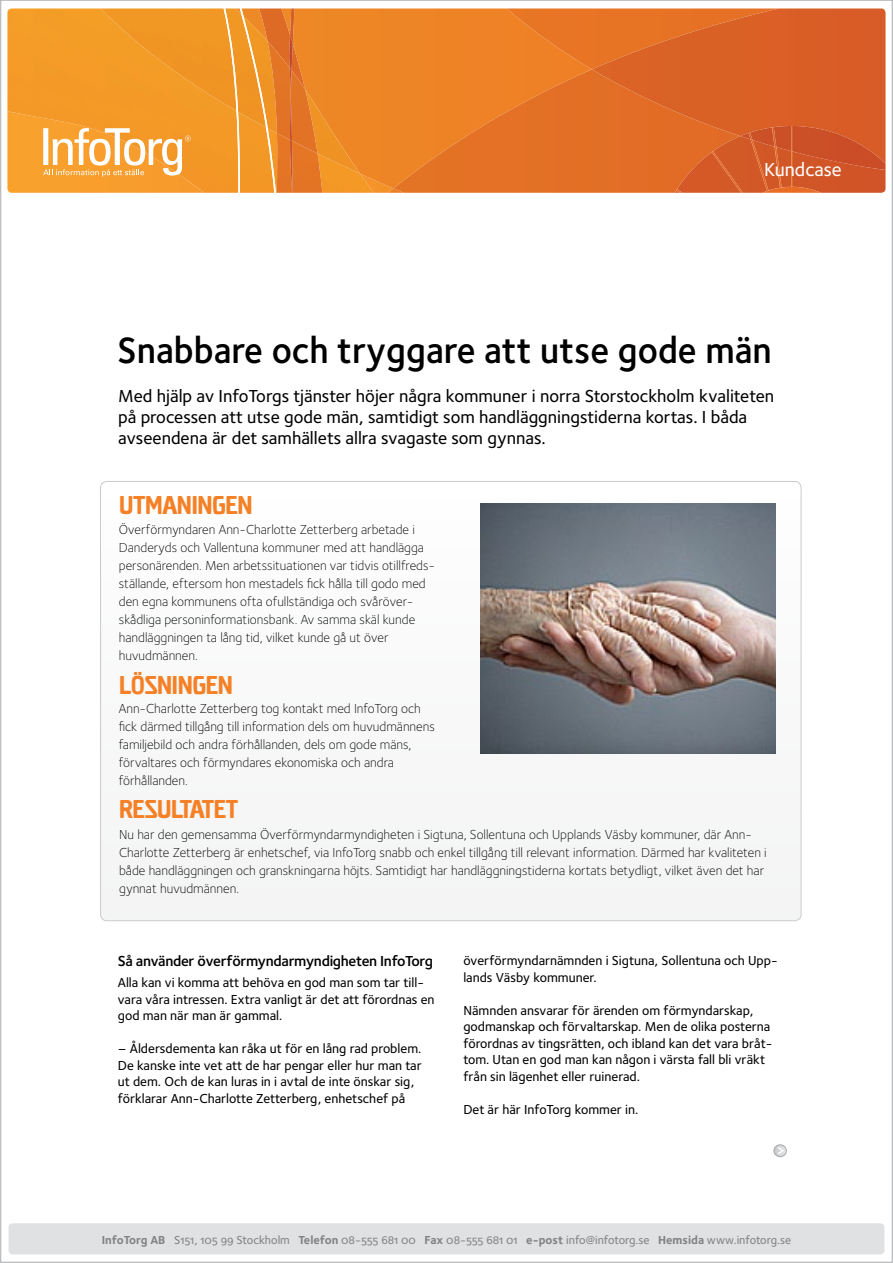
<style>
.page{position:relative;width:893px;height:1263px;background:#fff}
.page>*{position:absolute;margin:0;border:0;box-sizing:border-box;transform-origin:0 0}
.t1{font:37.8px "Foundry Sterling Demi OSF";color:#000;scale:.95 1}
.t2{font:300 27px "Elston RR";letter-spacing:.01em;color:#f58025}
.t3{font:500 19.5px "Foundry Sterling";color:#fff}
.t4{font:18px/21px "Foundry Sterling Medium OSF";color:#000}
.t5{font:15px "Foundry Sterling Demi OSF";letter-spacing:-.02em;color:#000}
.t6{font:300 13.5px/18px "Foundry Sterling";color:#000}
.t7{font:13.5px/16.5px "Foundry Sterling Medium OSF";color:#000}
.t8{font:12px "Foundry Sterling Medium OSF";color:#808285}
.s1{font-family:"Foundry Sterling Bold OSF"}
</style>
<div class="page">
<svg style="left:7px;top:9px;width:878px;height:184px;background:#e87f2b"></svg>
<div style="left:9px;top:1223px;width:875px;height:31px;background:#e0e1e2;border-radius:4px"></div>
<div style="left:101px;top:481px;width:700px;height:440px;background:#f7f7f8;border-radius:6px"></div>
<svg style="left:774px;top:1145px;width:12px;height:12px"></svg>
<img style="left:481px;top:503px;width:295px;height:251px">
<h3 class="t3" style="left:764px;top:158px;width:79px">Kundcase</h3>
<h1 class="t1" style="left:118px;top:327px;width:690px">Snabbare och tryggare att utse gode män</h1>
<h3 class="t4" style="left:118px;top:385px;width:658px">Med hjälp av InfoTorgs tjänster höjer några kommuner i norra Storstockholm kvaliteten på processen att utse gode män, samtidigt som handläggningstiderna kortas. I båda avseendena är det samhällets allra svagaste som gynnas.</h3>
<h2 class="t2" style="left:119px;top:491px;width:134px">UTMANINGEN</h2>
<p class="t6" style="left:119px;top:521px;width:318px">Överförmyndaren Ann-Charlotte Zetterberg arbetade i Danderyds och Vallentuna kommuner med att handlägga personärenden. Men arbetssituationen var tidvis otillfreds&shy;ställande, eftersom hon mestadels fick hålla till godo med den egna kommunens ofta ofullständiga och svåröver&shy;skådliga personinformationsbank. Av samma skäl kunde handläggningen ta lång tid, vilket kunde gå ut över huvudmännen.</p>
<h2 class="t2" style="left:119px;top:671px;width:115px">LÖSNINGEN</h2>
<p class="t6" style="left:119px;top:700px;width:318px">Ann-Charlotte Zetterberg tog kontakt med InfoTorg och fick därmed tillgång till information dels om huvudmännens familjebild och andra förhållanden, dels om gode mäns, förvaltares och förmyndares ekonomiska och andra förhållanden.</p>
<h2 class="t2" style="left:119px;top:795px;width:120px">RESULTATET</h2>
<p class="t6" style="left:119px;top:825px;width:649px">Nu har den gemensamma Överförmyndarmyndigheten i Sigtuna, Sollentuna och Upplands Väsby kommuner, där Ann-Charlotte Zetterberg är enhetschef, via InfoTorg snabb och enkel tillgång till relevant information. Därmed har kvaliteten i både handläggningen och granskningarna höjts. Samtidigt har handläggningstiderna kortats betydligt, vilket även det har gynnat huvudmännen.</p>
<p class="t5" style="left:118px;top:952px;width:317px">Så använder överförmyndarmyndigheten InfoTorg</p>
<p class="t7" style="left:118px;top:974px;width:318px">Alla kan vi komma att behöva en god man som tar till&shy;vara våra intressen. Extra vanligt är det att förordnas en god man när man är gammal.</p>
<p class="t7" style="left:118px;top:1040px;width:306px">– Åldersdementa kan råka ut för en lång rad problem.<br>De kanske inte vet att de har pengar eller hur man tar ut dem. Och de kan luras in i avtal de inte önskar sig, förklarar Ann-Charlotte Zetterberg, enhetschef på</p>
<p class="t7" style="left:463px;top:952px;width:316px">överförmyndarnämnden i Sigtuna, Sollentuna och Upp&shy;lands Väsby kommuner.</p>
<p class="t7" style="left:463px;top:1002px;width:311px">Nämnden ansvarar för ärenden om förmyndarskap, godmanskap och förvaltarskap. Men de olika posterna förordnas av tingsrätten, och ibland kan det vara bråt&shy;tom. Utan en god man kan någon i värsta fall bli vräkt från sin lägenhet eller ruinerad.</p>
<p class="t7" style="left:463px;top:1101px;width:177px">Det är här InfoTorg kommer in.</p>
<p class="t8" style="left:102px;top:1232px;width:691px"><span class="s1">InfoTorg AB</span> S151, 105 99 Stockholm <span class="s1">Telefon</span> 08-555 681 00 <span class="s1">Fax</span> 08-555 681 01 <span class="s1">e-post</span> info@infotorg.se <span class="s1">Hemsida</span> www.infotorg.se</p>
</div>
